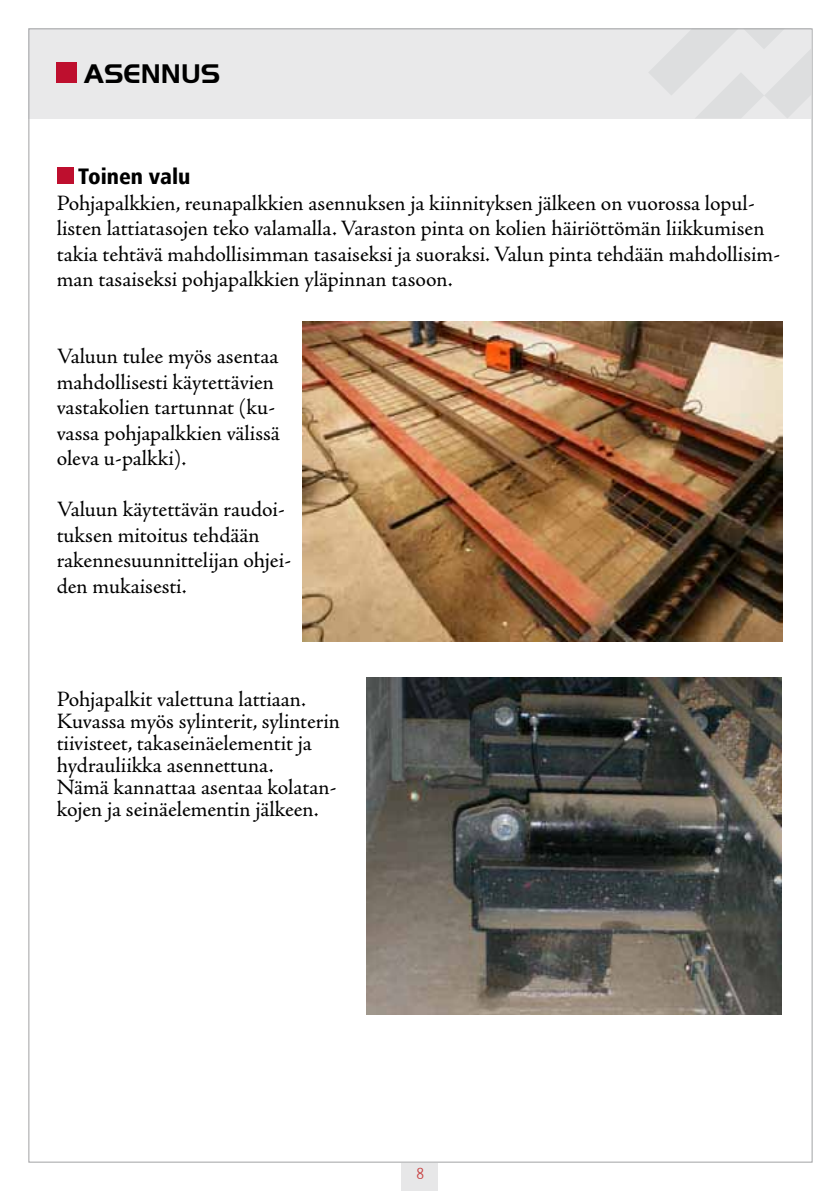
<style>
.page{position:relative;width:840px;height:1191px;background:#fff}
.page>*{position:absolute;margin:0;border:0;box-sizing:border-box;transform-origin:0 0}
.t1{font:700 28px "Handel Gothic LT";color:#000}
.t2{font:22px/25.6px "Adobe Jenson Pro";color:#000}
.t3{font:900 condensed 22px "Frutiger";color:#000}
.t4{font:300 condensed 16px "Frutiger";color:#c74041}
</style>
<div class="page">
<div style="left:401px;top:1163px;width:37px;height:28px;background:#e7e7e8"></div>
<div style="left:28px;top:28px;width:782px;height:91px;background:#e9e9ea"></div>
<svg style="left:649px;top:30px;width:161px;height:88px"></svg>
<img style="left:302px;top:322px;width:480px;height:319px">
<img style="left:366px;top:677px;width:415px;height:337px">
<div style="left:57px;top:63px;width:20px;height:20px;background:#be0f2e"></div>
<div style="left:57px;top:168px;width:16px;height:16px;background:#be0f2e"></div>
<p class="t1" style="left:84px;top:58px;width:138px">ASENNUS</p>
<p class="t3" style="left:78px;top:163px;width:114px">Toinen valu</p>
<p class="t2" style="left:57px;top:190px;width:724px">Pohjapalkkien, reunapalkkien asennuksen ja kiinnityksen jälkeen on vuorossa lopul&shy;listen lattiatasojen teko valamalla. Varaston pinta on kolien häiriöttömän liikkumisen takia tehtävä mahdollisimman tasaiseksi ja suoraksi. Valun pinta tehdään mahdollisim&shy;man tasaiseksi pohjapalkkien yläpinnan tasoon.</p>
<p class="t2" style="left:57px;top:344px;width:224px">Valuun tulee myös asentaa mahdollisesti käytettävien vastakolien tartunnat (ku&shy;vassa pohjapalkkien välissä oleva u-palkki).</p>
<p class="t2" style="left:57px;top:497px;width:236px">Valuun käytettävän raudoi&shy;tuksen mitoitus tehdään rakennesuunnittelijan ohjei&shy;den mukaisesti.</p>
<p class="t2" style="left:57px;top:688px;width:284px;line-height:22px">Pohjapalkit valettuna lattiaan.<br>Kuvassa myös sylinterit, sylinterin tiivisteet, takaseinäelementit ja hydrauliikka asennettuna.<br>Nämä kannattaa asentaa kolatan&shy;kojen ja seinäelementin jälkeen.</p>
<p class="t4" style="left:416px;top:1164px;width:9px">8</p>
</div>
